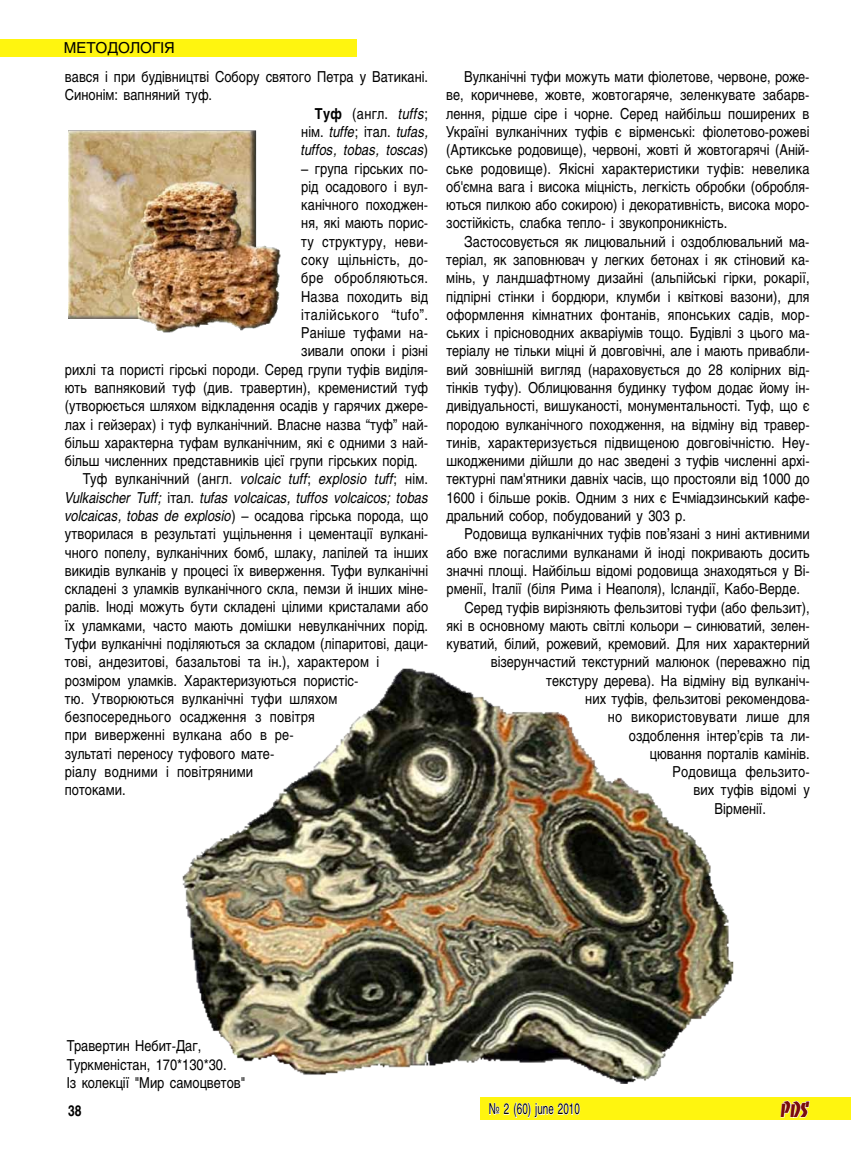
<style>
.page{position:relative;width:851px;height:1161px;background:#fff}
.page>*{position:absolute;margin:0;border:0;box-sizing:border-box;transform-origin:0 0}
.t1{font:22.5px "Banco Heavy C";color:#780b0f;scale:.8 1}
.t2{font:15px/18.3px "Helios";color:#000;text-align:justify;scale:.85 1}
.t3{font:italic 15px/18.3px "Helios";color:#000;text-align:justify;scale:.85 1}
.t4{font:15px/28.7px "Helios";color:#000}
.t5{font:15px "Helios";letter-spacing:.02em;color:#000;scale:.85 1}
.t6{font:15px "Helios";letter-spacing:.04em;color:#000;scale:.85 1}
.t7{font:15px "Helios";letter-spacing:.03em;color:#000;scale:.85 1}
.t8{font:15px "Helios";color:#000;scale:.65 1}
.t9{font:700 15px "Helios";color:#000;scale:.8 1}
.s1{font-weight:700;font-style:normal}
.s2{font-style:normal}
.s3{font-style:italic}
</style>
<div class="page">
<div style="left:480px;top:1097px;width:370px;height:23px;background:#fff50f"></div>
<svg style="left:780px;top:1100px;width:30px;height:18px"></svg>
<svg style="left:489px;top:1102px;width:91px;height:16px"></svg>
<div style="left:0;top:39px;width:357px;height:17px;background:#fff50f"></div>
<img style="left:68px;top:130px;width:213px;height:203px">
<img style="left:182px;top:668px;width:552px;height:416px">
<p class="t4" style="left:64px;top:34px;width:366px">МЕТОДОЛОГІЯ<br>вався і при будівництві Собору святого Петра у Ватикані.</p>
<p class="t2" style="left:65px;top:86px;width:175px">Синонім: вапняний туф.</p>
<p class="t3" style="left:301px;top:104px;width:151px;text-indent:14px"><span class="s1">Туф</span> <span class="s2">(aнгл.</span> tuffs<span class="s2">; нім.</span> tuffe<span class="s2">; італ.</span> tufas, tuffos, tobas, toscas<span class="s2">)</span></p>
<p class="t2" style="left:301px;top:159px;width:151px">– група гірських по-</p>
<p class="t2" style="left:301px;top:177px;width:151px">рід осадового і вул-</p>
<p class="t2" style="left:301px;top:195px;width:151px">канічного походжен-</p>
<p class="t2" style="left:301px;top:214px;width:151px">ня, які мають порис-</p>
<p class="t2" style="left:301px;top:232px;width:151px">ту структуру, неви-</p>
<p class="t5" style="left:301px;top:251px;width:151px">соку щільність, до-</p>
<p class="t7" style="left:301px;top:269px;width:151px">бре обробляються.</p>
<p class="t2" style="left:301px;top:287px;width:151px">Назва походить від</p>
<p class="t6" style="left:301px;top:306px;width:151px">італійського “tufo”.</p>
<p class="t2" style="left:301px;top:323px;width:151px">Раніше туфами на-</p>
<p class="t2" style="left:301px;top:342px;width:151px">зивали опоки і різні</p>
<p class="t2" style="left:65px;top:360px;width:429px">рихлі та пористі гірські породи. Серед групи туфів виділя-</p>
<p class="t2" style="left:65px;top:378px;width:429px">ють вапняковий туф (див. травертин), кременистий туф</p>
<p class="t2" style="left:65px;top:397px;width:429px">(утворюється шляхом відкладення осадів у гарячих джере-</p>
<p class="t2" style="left:65px;top:415px;width:429px">лах і гейзерах) і туф вулканічний. Власне назва “туф” най-</p>
<p class="t2" style="left:65px;top:433px;width:429px">більш характерна туфам вулканічним, які є одними з най-</p>
<p class="t2" style="left:65px;top:451px;width:416px">більш численних представників цієї групи гірських порід.</p>
<p class="t2" style="left:83px;top:470px;width:407px">Туф вулканічний (aнгл. <span class="s3">volcaic tuff</span>; <span class="s3">explosio tuff</span>; нім.</p>
<p class="t3" style="left:65px;top:488px;width:429px">Vulkaischer Tuff; <span class="s2">італ.</span> tufas volcaicas, tuffos volcaicos; tobas</p>
<p class="t3" style="left:65px;top:506px;width:429px">volcaicas, tobas de explosio<span class="s2">) – осадова гірська порода, що</span></p>
<p class="t2" style="left:65px;top:525px;width:427px">утворилася в результаті ущільнення і цементації вулкані-</p>
<p class="t2" style="left:65px;top:543px;width:429px">чного попелу, вулканічних бомб, шлаку, лапілей та інших</p>
<p class="t2" style="left:65px;top:561px;width:429px">викидів вулканів у процесі їх виверження. Туфи вулканічні</p>
<p class="t2" style="left:65px;top:579px;width:429px">складені з уламків вулканічного скла, пемзи й інших міне-</p>
<p class="t2" style="left:65px;top:598px;width:429px">ралів. Іноді можуть бути складені цілими кристалами або</p>
<p class="t2" style="left:65px;top:616px;width:429px">їх уламками, часто мають домішки невулканічних порід.</p>
<p class="t2" style="left:65px;top:634px;width:429px">Туфи вулканічні поділяються за складом (ліпаритові, даци-</p>
<p class="t2" style="left:65px;top:653px;width:371px">тові, андезитові, базальтові та ін.), характером і</p>
<p class="t2" style="left:65px;top:671px;width:346px">розміром уламків. Характеризуються пористіс-</p>
<p class="t2" style="left:65px;top:689px;width:322px">тю. Утворюються вулканічні туфи шляхом</p>
<p class="t2" style="left:65px;top:707px;width:295px">безпосереднього осадження з повітря</p>
<p class="t2" style="left:65px;top:726px;width:271px">при виверженні вулкана або в ре-</p>
<p class="t2" style="left:65px;top:744px;width:248px">зультаті переносу туфового мате-</p>
<p class="t2" style="left:65px;top:762px;width:223px">ріалу водними і повітряними</p>
<p class="t2" style="left:65px;top:781px;width:73px">потоками.</p>
<p class="t2" style="left:446px;top:68px;width:429px;text-indent:18px">Вулканічні туфи можуть мати фіолетове, червоне, роже&shy;ве, коричневе, жовте, жовтогаряче, зеленкувате забарв&shy;лення, рідше сіре і чорне. Серед найбільш поширених в Україні вулканічних туфів є вірменські: фіолетово-рожеві (Артикське родовище), червоні, жовті й жовтогарячі (Аній&shy;ське родовище). Якісні характеристики туфів: невелика об'ємна вага і висока міцність, легкість обробки (обробля&shy;ються пилкою або сокирою) і декоративність, висока моро&shy;зостійкість, слабка тепло- і звукопроникність.</p>
<p class="t2" style="left:446px;top:232px;width:429px;text-indent:18px">Застосовується як лицювальний і оздоблювальний ма&shy;теріал, як заповнювач у легких бетонах і як стіновий ка&shy;мінь, у ландшафтному дизайні (альпійські гірки, рокарії, підпірні стінки і бордюри, клумби і квіткові вазони), для оформлення кімнатних фонтанів, японських садів, мор&shy;ських і прісноводних акваріумів тощо. Будівлі з цього ма&shy;теріалу не тільки міцні й довговічні, але і мають привабли&shy;вий зовнішній вигляд (нараховується до 28 колірних від&shy;тінків туфу). Облицювання будинку туфом додає йому ін&shy;дивідуальності, вишуканості, монументальності. Туф, що є породою вулканічного походження, на відміну від травер&shy;тинів, характеризується підвищеною довговічністю. Неу&shy;шкодженими дійшли до нас зведені з туфів численні архі&shy;тектурні пам'ятники давніх часів, що простояли від 1000 до 1600 і більше років. Одним з них є Ечміадзинський кафе&shy;дральний собор, побудований у 303 р.</p>
<p class="t2" style="left:464px;top:525px;width:407px">Родовища вулканічних туфів пов’язані з нині активними</p>
<p class="t2" style="left:446px;top:543px;width:429px">або вже погаслими вулканами й іноді покривають досить</p>
<p class="t2" style="left:446px;top:561px;width:429px">значні площі. Найбільш відомі родовища знаходяться у Ві-</p>
<p class="t2" style="left:446px;top:580px;width:417px">рменії, Італії (біля Рима і Неаполя), Ісландії, Кабо-Верде.</p>
<p class="t2" style="left:464px;top:598px;width:407px">Серед туфів вирізняють фельзитові туфи (або фельзит),</p>
<p class="t2" style="left:446px;top:616px;width:429px">які в основному мають світлі кольори – синюватий, зелен-</p>
<p class="t2" style="left:446px;top:634px;width:429px">куватий, білий, рожевий, кремовий. Для них характерний</p>
<p class="t2" style="left:490px;top:653px;width:377px">візерунчастий текстурний малюнок (переважно під</p>
<p class="t2" style="left:546px;top:671px;width:311px">текстуру дерева). На відміну від вулканіч-</p>
<p class="t2" style="left:585px;top:689px;width:265px">них туфів, фельзитові рекомендова-</p>
<p class="t5" style="left:607px;top:708px;width:239px">но використовувати лише для</p>
<p class="t2" style="left:628px;top:726px;width:214px">оздоблення інтер’єрів та ли-</p>
<p class="t2" style="left:649px;top:744px;width:190px">цювання порталів камінів.</p>
<p class="t5" style="left:672px;top:763px;width:163px">Родовища фельзито-</p>
<p class="t2" style="left:693px;top:781px;width:138px">вих туфів відомі у</p>
<p class="t2" style="left:714px;top:799px;width:62px">Вірменії.</p>
<p class="t2" style="left:67px;top:1036px;width:212px;text-align:left">Травертин Небит-Даг,<br>Туркменістан, 170*130*30.<br>Із колекції "Мир самоцветов"</p>
<p class="t9" style="left:68px;top:1102px;width:18px">38</p>
<p class="t8" style="left:488px;top:1100px;width:142px">№ 2 (60) june 2010</p>
<h1 class="t1" style="left:780px;top:1096px;width:36px">PDS</h1>
</div>
